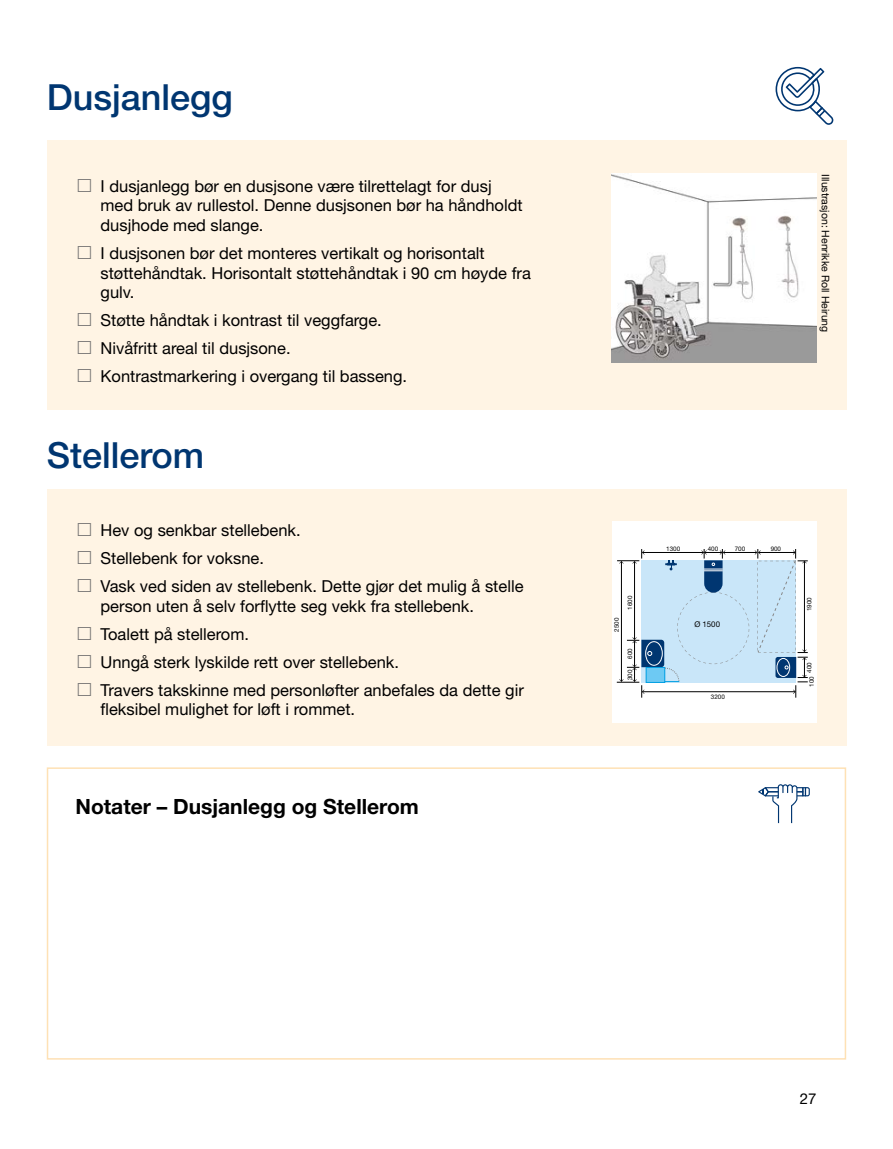
<style>
.page{position:relative;width:893px;height:1149px;background:#fff}
.page>*{position:absolute;margin:0;border:0;box-sizing:border-box;transform-origin:0 0}
.t1{font:500 36px "Helvetica Neue LT Pro";color:#003671}
.t2{font:700 21px "Helvetica Neue LT Pro";color:#000}
.t3{font:16.5px/28px "Helvetica Neue LT Pro";color:#000}
.t4{font:15px "Helvetica Neue LT Pro";color:#000}
.t5{font:10.5px "Helvetica Neue LT Pro";color:#000}
.t6{font:7.95px "Helvetica Neue LT Pro";color:#000}
.t7{font:6.3px "Helvetica Neue LT Pro";color:#000}
</style>
<div class="page">
<svg style="left:775px;top:67px;width:58px;height:58px"></svg>
<div style="left:47px;top:140px;width:799px;height:269px;background:#fff4e4"></div>
<div style="left:47px;top:489px;width:799px;height:257px;background:#fff4e4"></div>
<div style="left:612px;top:521px;width:204px;height:202px;background:#fff"></div>
<div style="left:641px;top:560px;width:155px;height:122px;background:#c9e6f9"></div>
<hr style="left:642px;top:691px;width:153px;height:1px;background:#000">
<hr style="left:723px;top:552px;width:34px;height:1px;background:#000">
<svg style="left:617px;top:549px;width:132px;height:148px"></svg>
<svg style="left:755px;top:549px;width:53px;height:148px"></svg>
<div style="left:47px;top:767px;width:799px;height:292px;border:2px solid #fee1b5"></div>
<svg style="left:758px;top:784px;width:52px;height:38px"></svg>
<img style="left:612px;top:173px;width:204px;height:189px">
<h1 class="t1" style="left:47px;top:75px;width:188px">Dusjanlegg</h1>
<p class="t3" style="left:101px;top:176px;width:424px;line-height:19.5px">I dusjanlegg bør en dusjsone være tilrettelagt for dusj med bruk av rullestol. Denne dusjsonen bør ha håndholdt dusjhode med slange.</p>
<p class="t3" style="left:101px;top:243px;width:432px;line-height:19.5px">I dusjsonen bør det monteres vertikalt og horisontalt støttehåndtak. Horisontalt støttehåndtak i 90 cm høyde fra gulv.</p>
<p class="t3" style="left:101px;top:306px;width:308px">Støtte håndtak i kontrast til veggfarge.<br>Nivåfritt areal til dusjsone.<br>Kontrastmarkering i overgang til basseng.</p>
<h1 class="t1" style="left:47px;top:433px;width:159px">Stellerom</h1>
<p class="t3" style="left:101px;top:516px;width:424px">Hev og senkbar stellebenk.<br>Stellebenk for voksne.<br>Vask ved siden av stellebenk. Dette gjør det mulig å stelle</p>
<p class="t3" style="left:101px;top:591px;width:425px">person uten å selv forflytte seg vekk fra stellebenk.<br>Toalett på stellerom.<br>Unngå sterk lyskilde rett over stellebenk.<br>Travers takskinne med personløfter anbefales da dette gir</p>
<p class="t3" style="left:101px;top:695px;width:256px">fleksibel mulighet for løft i rommet.</p>
<p class="t2" style="left:75px;top:793px;width:345px">Notater – Dusjanlegg og Stellerom</p>
<p class="t5" style="left:832px;top:174px;width:160px;rotate:90deg">Illustrasjon: Henrikke Roll Heirung</p>
<p class="t7" style="left:613px;top:631px;width:15px;rotate:-90deg">2500</p>
<p class="t7" style="left:626px;top:609px;width:15px;rotate:-90deg">1600</p>
<p class="t7" style="left:626px;top:658px;width:12px;rotate:-90deg">600</p>
<p class="t7" style="left:626px;top:679px;width:12px;rotate:-90deg">300</p>
<p class="t7" style="left:666px;top:544px;width:15px">1300</p>
<p class="t7" style="left:771px;top:544px;width:12px">900</p>
<p class="t7" style="left:708px;top:544px;width:12px">400</p>
<p class="t7" style="left:735px;top:544px;width:12px">700</p>
<p class="t6" style="left:694px;top:618px;width:27px">Ø 1500</p>
<p class="t7" style="left:711px;top:692px;width:15px">3200</p>
<p class="t7" style="left:805px;top:611px;width:15px;rotate:-90deg">1900</p>
<p class="t7" style="left:805px;top:672px;width:12px;rotate:-90deg">400</p>
<p class="t7" style="left:808px;top:686px;width:12px;rotate:-90deg">100</p>
<p class="t4" style="left:800px;top:1088px;width:18px">27</p>
</div>
